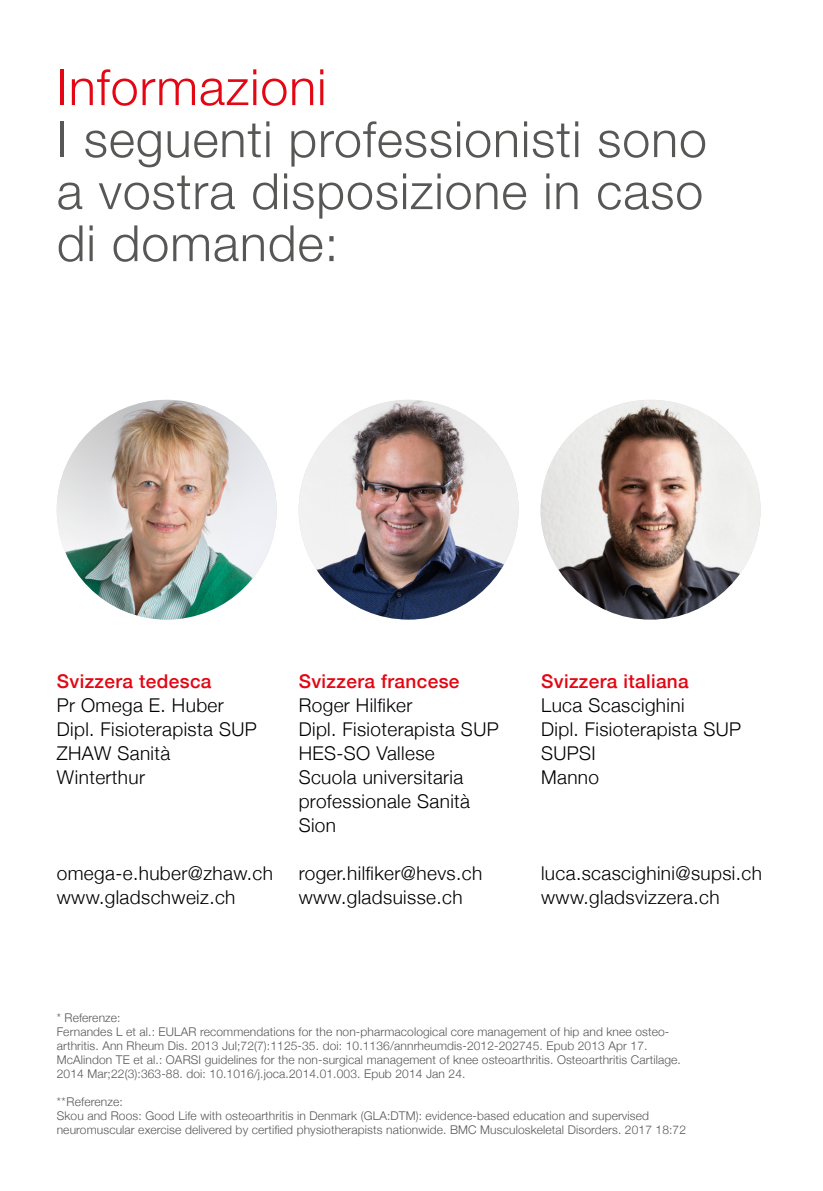
<style>
.page{position:relative;width:823px;height:1191px;background:#fff}
.page>*{position:absolute;margin:0;border:0;box-sizing:border-box;transform-origin:0 0}
.t1{font:300 50px/52px "Helvetica Neue";letter-spacing:.02em;color:#575756;text-align:justify}
.t2{font:300 50px "Helvetica Neue";letter-spacing:.02em;color:#e30613}
.t3{font:300 19px/24px "Helvetica Neue";letter-spacing:.02em;color:#000}
.t4{font:500 19px "Helvetica Neue";letter-spacing:.02em;color:#e30613}
.t5{font:300 12px/14px "Helvetica Neue";letter-spacing:.01em;color:#575756}
</style>
<div class="page">
<img style="left:57px;top:400px;width:219px;height:219px;border-radius:110px">
<img style="left:298px;top:400px;width:220px;height:219px;border-radius:110px">
<img style="left:540px;top:400px;width:220px;height:219px;border-radius:110px">
<h1 class="t2" style="left:57px;top:47px;width:271px">Informazioni</h1>
<h1 class="t1" style="left:57px;top:110px;width:651px">I seguenti professionisti sono a vostra disposizione in caso di domande:</h1>
<h2 class="t4" style="left:57px;top:665px;width:156px">Svizzera tedesca</h2>
<h2 class="t3" style="left:57px;top:691px;width:201px">Pr Omega E. Huber<br>Dipl. Fisioterapista SUP<br>ZHAW Sanità<br>Winterthur</h2>
<h2 class="t3" style="left:57px;top:859px;width:218px">omega-e.huber@zhaw.ch www.gladschweiz.ch</h2>
<h2 class="t4" style="left:298px;top:665px;width:162px">Svizzera francese</h2>
<h2 class="t3" style="left:298px;top:691px;width:201px">Roger Hilfiker<br>Dipl. Fisioterapista SUP<br>HES-SO Vallese<br>Scuola universitaria professionale Sanità<br>Sion</h2>
<h2 class="t3" style="left:298px;top:859px;width:185px">roger.hilfiker@hevs.ch www.gladsuisse.ch</h2>
<h2 class="t4" style="left:540px;top:665px;width:149px">Svizzera italiana</h2>
<h2 class="t3" style="left:540px;top:691px;width:201px">Luca Scascighini<br>Dipl. Fisioterapista SUP<br>SUPSI<br>Manno</h2>
<h2 class="t3" style="left:540px;top:859px;width:222px">luca.scascighini@supsi.ch www.gladsvizzera.ch</h2>
<p class="t5" style="left:57px;top:1010px;width:625px">* Referenze:<br>Fernandes L et al.: EULAR recommendations for the non-pharmacological core management of hip and knee osteo&shy;arthritis. Ann Rheum Dis. 2013 Jul;72(7):1125-35. doi: 10.1136/annrheumdis-2012-202745. Epub 2013 Apr 17.<br>McAlindon TE et al.: OARSI guidelines for the non-surgical management of knee osteoarthritis. Osteoarthritis Cartilage.<br>2014 Mar;22(3):363-88. doi: 10.1016/j.joca.2014.01.003. Epub 2014 Jan 24.</p>
<p class="t5" style="left:57px;top:1094px;width:630px">**Referenze:<br>Skou and Roos: Good Life with osteoarthritis in Denmark (GLA:DTM): evidence-based education and supervised neuromuscular exercise delivered by certified physiotherapists nationwide. BMC Musculoskeletal Disorders. 2017 18:72</p>
</div>
